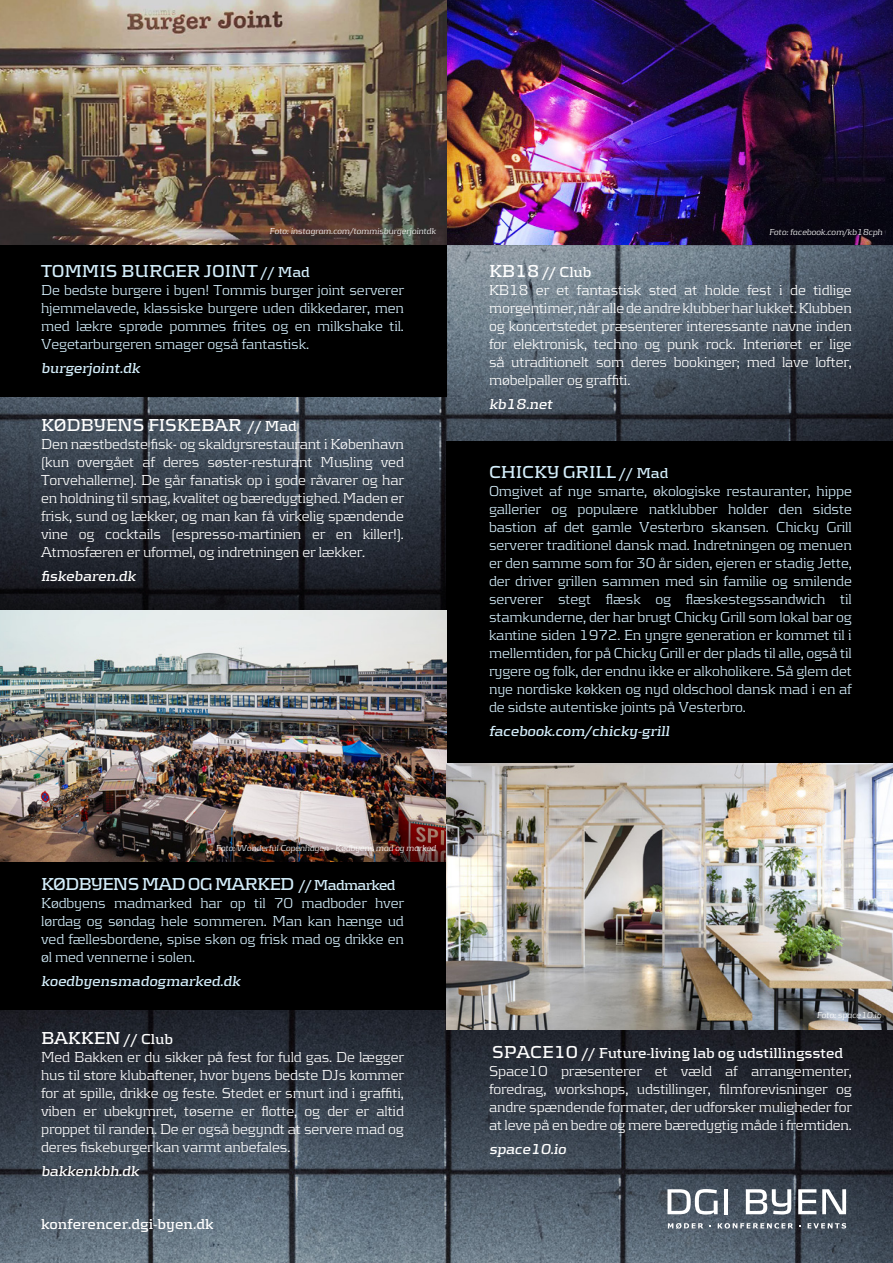
<style>
.page{position:relative;width:893px;height:1263px;background:#fff}
.page>*{position:absolute;margin:0;border:0;box-sizing:border-box;transform-origin:0 0}
.t1{font:700 18px "Kontrapunkt";letter-spacing:-.01em;color:#d4eefb}
.t2{font:700 18px "Kontrapunkt";letter-spacing:-.01em;color:#fff}
.t3{font:700 18px "Kontrapunkt";letter-spacing:-.05em;color:#d4eefb}
.t4{font:300 15px/18px "Kontrapunkt";letter-spacing:-.01em;color:#fff;text-align:justify}
.t5{font:300 15px/18px "Kontrapunkt";letter-spacing:-.01em;color:#d4eefb;text-align:justify}
.t6{font:700 15px "Kontrapunkt";letter-spacing:-.01em;color:#fff}
.t7{font:700 15px "Kontrapunkt";color:#d4eefb}
.t8{font:italic 300 9px "Kontrapunkt";color:#fff}
.s1{font-size:15px}
.s2{font-size:18px}
</style>
<div class="page">
<img style="left:0;top:1010px;width:893px;height:253px">
<img style="left:0;top:245px;width:893px;height:365px">
<div style="left:0;top:784px;width:479px;height:226px;background:#000"></div>
<div style="left:446px;top:441px;width:447px;height:353px;background:#000"></div>
<div style="left:0;top:72px;width:446px;height:325px;background:#000"></div>
<img style="left:0;top:610px;width:446px;height:252px">
<img style="left:0;top:0;width:893px;height:245px">
<img style="left:446px;top:763px;width:447px;height:266px">
<svg style="left:667px;top:1189px;width:51px;height:25px"></svg>
<hr style="left:724px;top:1189px;width:4px;height:25px;background:#fff">
<svg style="left:746px;top:1189px;width:45px;height:25px"></svg>
<svg style="left:798px;top:1189px;width:18px;height:25px"></svg>
<svg style="left:822px;top:1189px;width:24px;height:25px"></svg>
<svg style="left:668px;top:1223px;width:35px;height:6px"></svg>
<svg style="left:718px;top:1223px;width:75px;height:5px"></svg>
<svg style="left:807px;top:1223px;width:39px;height:5px"></svg>
<p class="t8" style="left:269px;top:226px;width:168px">Foto: instagram.com/tommisburgerjointdk</p>
<p class="t8" style="left:769px;top:227px;width:115px">Foto: facebook.com/kb18cph</p>
<p class="t1" style="left:41px;top:260px;width:270px">TOMMIS BURGER JOINT <span class="s1">// Mad</span></p>
<p class="t5" style="left:41px;top:281px;width:364px">De bedste burgere i byen! Tommis burger joint serverer hjemmelavede, klassiske burgere uden dikkedarer, men med lækre sprøde pommes frites og en milkshake til.<br>Vegetarburgeren smager også fantastisk.</p>
<p class="t7" style="left:41px;top:359px;width:103px">burgerj oint.dk</p>
<p class="t2" style="left:41px;top:414px;width:257px">KØDBYENS FISKEBAR <span class="s1">// Mad</span></p>
<p class="t4" style="left:41px;top:434px;width:364px">Den næstbedste fisk- og skaldyrsrestaurant i København (kun overgået af deres søster-resturant Musling ved Torvehallerne). De går fanatisk op i gode råvarer og har en holdning til smag, kvalitet og bæredygtighed. Maden er frisk, sund og lækker, og man kan få virkelig spændende vine og cocktails (espresso-martinien er en killer!).<br>Atmosfæren er uformel, og indretningen er lækker.</p>
<p class="t6" style="left:41px;top:567px;width:98px">fiskebaren.dk</p>
<p class="t8" style="left:216px;top:843px;width:221px">Foto: Wonderful Copenhagen - Kødbyens mad og marked</p>
<p class="t3" style="left:41px;top:874px;width:356px">KØDBYENS MAD OG MARKED <span class="s1">// Madmarked</span></p>
<p class="t5" style="left:41px;top:894px;width:364px">Kødbyens madmarked har op til 70 madboder hver lørdag og søndag hele sommeren. Man kan hænge ud ved fællesbordene, spise skøn og frisk mad og drikke en øl med vennerne i solen.</p>
<p class="t7" style="left:41px;top:972px;width:203px">koedbyensmadogmarked.dk</p>
<p class="t2" style="left:41px;top:1027px;width:134px">BAKKEN <span class="s1">// Club</span></p>
<p class="t4" style="left:41px;top:1047px;width:364px">Med Bakken er du sikker på fest for fuld gas. De lægger hus til store klubaftener, hvor byens bedste DJs kommer for at spille, drikke og feste. Stedet er smurt ind i graffiti, viben er ubekymret, tøserne er flotte, og der er altid proppet til randen. De er også begyndt at servere mad og deres fiskeburger kan varmt anbefales.</p>
<p class="t6" style="left:41px;top:1162px;width:102px">bakkenkbh.dk</p>
<p class="t6" style="left:41px;top:1215px;width:174px">konferencer.dgi-byen.dk</p>
<p class="t6" style="left:489px;top:263px;width:104px"><span class="s2">KB18</span> // Club</p>
<p class="t4" style="left:489px;top:280px;width:364px">KB18 er et fantastisk sted at holde fest i de tidlige morgentimer, når alle de andre klubber har lukket. Klubben og koncertstedet præsenterer interessante navne inden for elektronisk, techno og punk rock. Interiøret er lige så utraditionelt som deres bookinger; med lave lofter, møbelpaller og graffiti.</p>
<p class="t6" style="left:489px;top:395px;width:67px">kb18.net</p>
<p class="t1" style="left:489px;top:462px;width:181px">CHICKY GRILL <span class="s1">// Mad</span></p>
<p class="t5" style="left:489px;top:482px;width:364px">Omgivet af nye smarte, økologiske restauranter, hippe gallerier og populære natklubber holder den sidste bastion af det gamle Vesterbro skansen. Chicky Grill serverer traditionel dansk mad. Indretningen og menuen er den samme som for 30 år siden, ejeren er stadig Jette, der driver grillen sammen med sin familie og smilende serverer stegt flæsk og flæskestegssandwich til stamkunderne, der har brugt Chicky Grill som lokal bar og kantine siden 1972. En yngre generation er kommet til i mellemtiden, for på Chicky Grill er der plads til alle, også til rygere og folk, der endnu ikke er alkoholikere. Så glem det nye nordiske køkken og nyd oldschool dansk mad i en af de sidste autentiske joints på Vesterbro.</p>
<p class="t7" style="left:489px;top:723px;width:184px">facebook.com/chicky-grill</p>
<p class="t8" style="left:817px;top:1010px;width:66px">Foto: space10.io</p>
<p class="t6" style="left:492px;top:1044px;width:352px"><span class="s2">SPACE10</span> // Future-living lab og udstillingssted</p>
<p class="t4" style="left:489px;top:1062px;width:364px">Space10 præsenterer et væld af arrangementer, foredrag, workshops, udstillinger, filmforevisninger og andre spændende formater, der udforsker muligheder for at leve på en bedre og mere bæredygtig måde i fremtiden.</p>
<p class="t6" style="left:489px;top:1140px;width:81px">space10.io</p>
</div>
